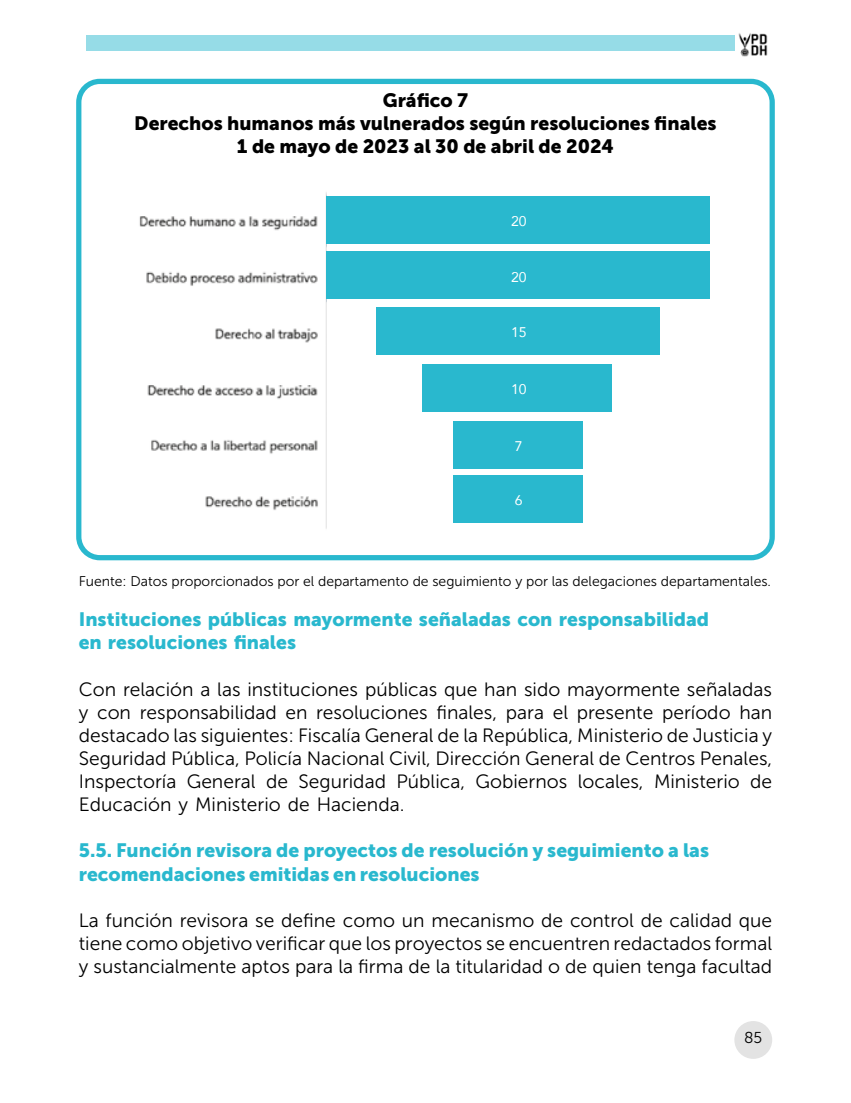
<style>
.page{position:relative;width:851px;height:1103px;background:#fff}
.page>*{position:absolute;margin:0;border:0;box-sizing:border-box;transform-origin:0 0}
.t1{font:19.25px/23.1px "Museo Sans 300";color:#000;text-align:justify}
.t2{font:19.25px/23.1px "Museo Sans 900";color:#29b8ce}
.t3{font:19.25px/23.1px "Museo Sans 900";color:#000;text-align:center}
.t4{font:15.75px "Museo Sans 300";color:#000}
.t5{font:14px "Museo Sans 300";color:#000}
.t6{font:14px "Avenir";color:#fff}
</style>
<div class="page">
<div style="left:734px;top:1021px;width:38px;height:37px;background:#e3e3e3;border-radius:50%"></div>
<img style="left:738px;top:33px;width:30px;height:24px">
<div style="left:86px;top:35px;width:648px;height:16px;background:#96dce7"></div>
<div style="left:76px;top:79px;width:698px;height:481px;border:5px solid #29b8ce;border-radius:21px"></div>
<img style="left:139px;top:216px;width:179px;height:294px">
<div style="left:326px;top:196px;width:383px;height:48px;background:#29b8ce"></div>
<div style="left:326px;top:251px;width:383px;height:48px;background:#29b8ce"></div>
<div style="left:375px;top:307px;width:284px;height:48px;background:#29b8ce"></div>
<div style="left:422px;top:364px;width:189px;height:48px;background:#29b8ce"></div>
<div style="left:454px;top:420px;width:129px;height:48px;background:#29b8ce"></div>
<div style="left:454px;top:475px;width:129px;height:48px;background:#29b8ce"></div>
<p class="t3" style="left:134px;top:89px;width:584px">Gráfico 7<br>Derechos humanos más vulnerados según resoluciones finales<br>1 de mayo de 2023 al 30 de abril de 2024</p>
<p class="t6" style="left:511px;top:210px;width:17px">20</p>
<p class="t6" style="left:511px;top:266px;width:17px">20</p>
<p class="t6" style="left:511px;top:321px;width:17px">15</p>
<p class="t6" style="left:511px;top:378px;width:17px">10</p>
<p class="t6" style="left:515px;top:435px;width:9px">7</p>
<p class="t6" style="left:515px;top:489px;width:9px">6</p>
<p class="t5" style="left:79px;top:574px;width:693px">Fuente: Datos proporcionados por el departamento de seguimiento y por las delegaciones departamentales.</p>
<p class="t2" style="left:79px;top:608px;width:632px">Instituciones públicas mayormente señaladas con responsabilidad en resoluciones finales</p>
<p class="t1" style="left:79px;top:677px;width:695px">Con relación a las instituciones públicas que han sido mayormente señaladas y con responsabilidad en resoluciones finales, para el presente período han destacado las siguientes: Fiscalía General de la República, Ministerio de Justicia y Seguridad Pública, Policía Nacional Civil, Dirección General de Centros Penales, Inspectoría General de Seguridad Pública, Gobiernos locales, Ministerio de Educación y Ministerio de Hacienda.</p>
<p class="t2" style="left:79px;top:839px;width:631px">5.5. Función revisora de proyectos de resolución y seguimiento a las recomendaciones emitidas en resoluciones</p>
<p class="t1" style="left:79px;top:908px;width:695px">La función revisora se define como un mecanismo de control de calidad que tiene como objetivo verificar que los proyectos se encuentren redactados formal y sustancialmente aptos para la firma de la titularidad o de quien tenga facultad</p>
<p class="t4" style="left:744px;top:1029px;width:20px">85</p>
</div>
